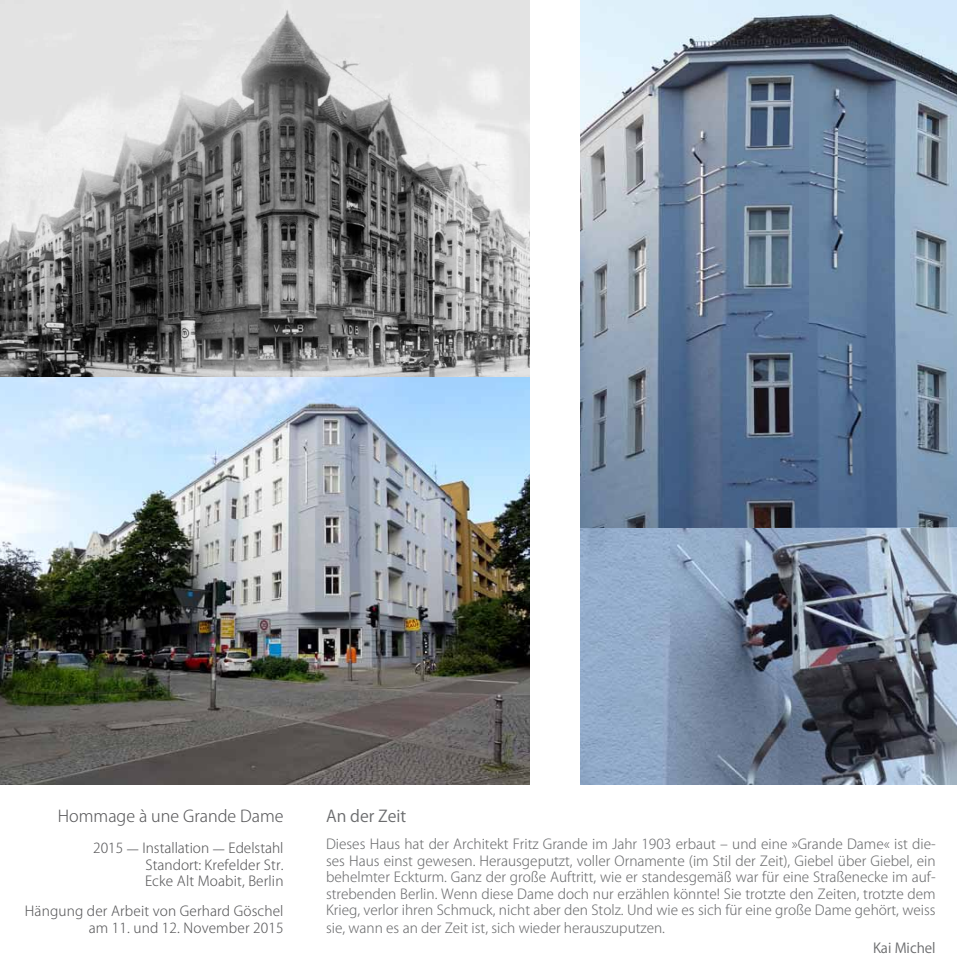
<style>
.page{position:relative;width:957px;height:978px;background:#fff}
.page>*{position:absolute;margin:0;border:0;box-sizing:border-box;transform-origin:0 0}
.t1{font:300 16.25px "Ryo Gothic Plus N";color:#58585a}
.t2{font:16.25px "Ryo Gothic Plus N";color:#6b6c6e}
.t3{font:300 13.75px/16.5px "Ryo Gothic Plus N";color:#6b6c6e;text-align:justify}
.t4{font:300 13.75px/16.5px "Ryo Gothic Plus N";letter-spacing:.01em;color:#58585a;text-align:justify}
.t5{font:13.75px "Ryo Gothic Plus N";color:#6b6c6e}
.s1{font-family:"Minion Pro";font-weight:400}
</style>
<div class="page">
<img style="left:0;top:0;width:530px;height:785px">
<img style="left:580px;top:0;width:377px;height:785px">
<p class="t1" style="left:58px;top:806px;width:227px">Hommage à une Grande Dame</p>
<p class="t4" style="left:145px;top:840px;width:140px;text-indent:-52px">2015 <span class="s1">—</span> Installation <span class="s1">—</span> Edelstahl Standort: Krefelder Str.<br>Ecke Alt Moabit, Berlin</p>
<p class="t4" style="left:25px;top:903px;width:260px;text-align:right">Hängung der Arbeit von Gerhard Göschel am 11. und 12. November 2015</p>
<p class="t2" style="left:326px;top:806px;width:82px">An der Zeit</p>
<p class="t3" style="left:326px;top:837px;width:611px">Dieses Haus hat der Architekt Fritz Grande im Jahr 1903 erbaut – und eine »Grande Dame« ist die&shy;ses Haus einst gewesen. Herausgeputzt, voller Ornamente (im Stil der Zeit), Giebel über Giebel, ein behelmter Eckturm. Ganz der große Auftritt, wie er standesgemäß war für eine Straßenecke im auf&shy;strebenden Berlin. Wenn diese Dame doch nur erzählen könnte! Sie trotzte den Zeiten, trotzte dem Krieg, verlor ihren Schmuck, nicht aber den Stolz. Und wie es sich für eine große Dame gehört, weiss</p>
<p class="t3" style="left:326px;top:921px;width:340px">sie, wann es an der Zeit ist, sich wieder herauszuputzen.</p>
<p class="t5" style="left:873px;top:940px;width:64px">Kai Michel</p>
</div>
